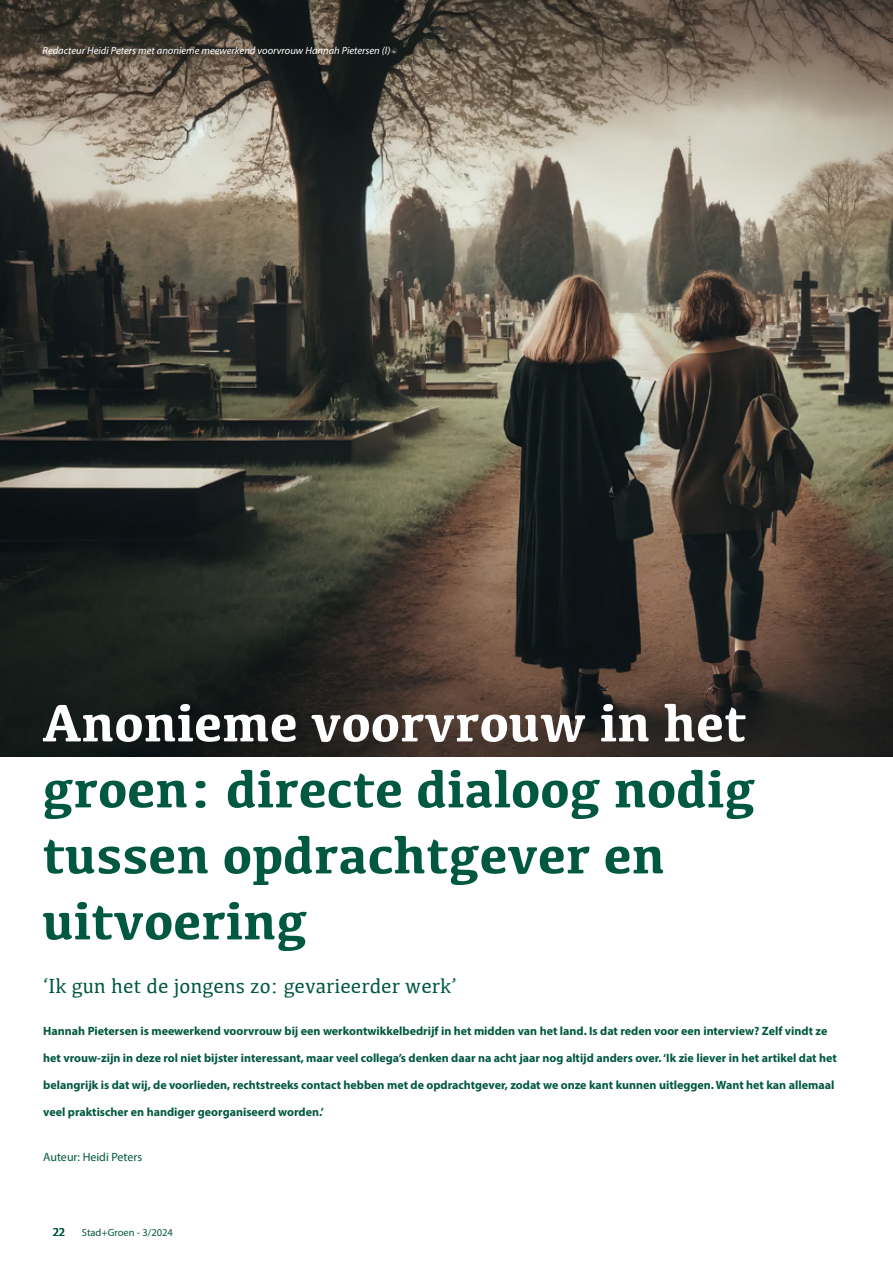
<style>
.page{position:relative;width:893px;height:1263px;background:#fff}
.page>*{position:absolute;margin:0;border:0;box-sizing:border-box;transform-origin:0 0}
.t1{font:700 54px/66px "Kefa";color:#005840}
.t2{font:700 54px "Kefa";color:#fff}
.t3{font:21px "Kefa";color:#005840}
.t4{font:700 12px "Myriad Pro";color:#005840}
.t5{font:12px "Myriad Pro";color:#005840}
.t6{font:italic 10.5px "Myriad Pro";color:#fff}
.t7{font:10.5px "Myriad Pro";color:#005840}
</style>
<div class="page">
<img style="left:0;top:0;width:893px;height:757px">
<p class="t6" style="left:43px;top:44px;width:349px">Redacteur Heidi Peters met anonieme meewerkend voorvrouw Hannah Pietersen (l)</p>
<h1 class="t2" style="left:43px;top:687px;width:705px">Anonieme voorvrouw in het</h1>
<h1 class="t1" style="left:43px;top:753px;width:714px">groen: directe dialoog nodig tussen opdrachtgever en uitvoering</h1>
<h2 class="t3" style="left:43px;top:972px;width:415px">‘Ik gun het de jongens zo: gevarieerder werk’</h2>
<p class="t4" style="left:43px;top:1023px;width:786px">Hannah Pietersen is meewerkend voorvrouw bij een werkontwikkelbedrijf in het midden van het land. Is dat reden voor een interview? Zelf vindt ze</p>
<p class="t4" style="left:43px;top:1050px;width:795px">het vrouw-zijn in deze rol niet bijster interessant, maar veel collega’s denken daar na acht jaar nog altijd anders over. ‘Ik zie liever in het artikel dat het</p>
<p class="t4" style="left:43px;top:1077px;width:793px">belangrijk is dat wij, de voorlieden, rechtstreeks contact hebben met de opdrachtgever, zodat we onze kant kunnen uitleggen. Want het kan allemaal</p>
<p class="t4" style="left:43px;top:1104px;width:282px">veel praktischer en handiger georganiseerd worden.’</p>
<p class="t5" style="left:43px;top:1150px;width:100px">Auteur: Heidi Peters</p>
<p class="t5" style="left:53px;top:1224px;width:14px">22</p>
<p class="t7" style="left:82px;top:1226px;width:93px">Stad+Groen - 3/2024</p>
</div>
